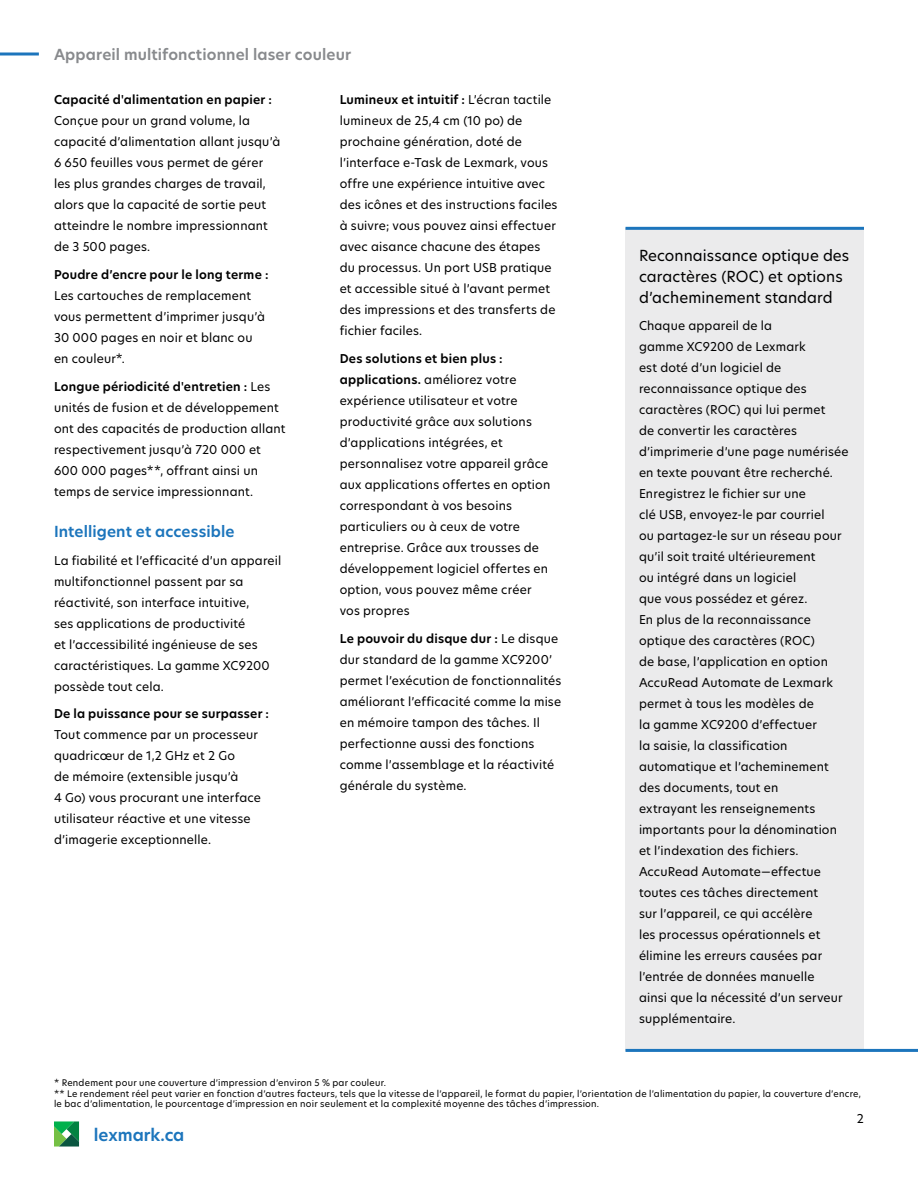
<style>
.page{position:relative;width:918px;height:1188px;background:#fff}
.page>*{position:absolute;margin:0;border:0;box-sizing:border-box;transform-origin:0 0}
.t1{font:600 16.5px "TP Hero";color:#1c75bc}
.t2{font:15px/21px "TP Hero";letter-spacing:.005em;color:#000}
.t3{font:600 15px "TP Hero";letter-spacing:.01em;color:#888a8d}
.t4{font:600 15px "TP Hero";letter-spacing:.005em;color:#1c75bc}
.t5{font:12px/21px "TP Hero";letter-spacing:.015em;color:#000}
.t6{font:600 12px "TP Hero";letter-spacing:.015em;color:#000}
.t7{font:9px/10.5px "TP Hero";letter-spacing:.025em;color:#000}
.s1{font-weight:600}
</style>
<div class="page">
<svg style="left:0;top:52px;width:39px;height:4px"></svg>
<svg style="left:54px;top:1121px;width:25px;height:26px"></svg>
<div style="left:626px;top:228px;width:238px;height:822px;background:#ebebec"></div>
<hr style="left:626px;top:1049px;width:238px;height:3px;background:#1c75bc">
<hr style="left:864px;top:1049px;width:54px;height:3px;background:#1c75bc">
<hr style="left:626px;top:227px;width:238px;height:3px;background:#1c75bc">
<p class="t3" style="left:54px;top:44px;width:299px">Appareil multifonctionnel laser couleur</p>
<p class="t6" style="left:54px;top:92px;width:220px">Capacité d'alimentation en papier :</p>
<p class="t5" style="left:54px;top:110px;width:228px">Conçue pour un grand volume, la capacité d’alimentation allant jusqu’à<br>6 650 feuilles vous permet de gérer les plus grandes charges de travail, alors que la capacité de sortie peut atteindre le nombre impressionnant de 3 500 pages.</p>
<p class="t6" style="left:54px;top:266px;width:216px">Poudre d’encre pour le long terme :</p>
<p class="t5" style="left:54px;top:285px;width:213px">Les cartouches de remplacement vous permettent d’imprimer jusqu’à<br>30 000 pages en noir et blanc ou en couleur*.</p>
<p class="t5" style="left:54px;top:376px;width:233px"><span class="s1">Longue périodicité d'entretien :</span> Les unités de fusion et de développement ont des capacités de production allant respectivement jusqu’à 720 000 et 600 000 pages**, offrant ainsi un temps de service impressionnant.</p>
<p class="t4" style="left:54px;top:521px;width:182px">Intelligent et accessible</p>
<p class="t5" style="left:54px;top:550px;width:229px">La fiabilité et l’efficacité d’un appareil multifonctionnel passent par sa réactivité, son interface intuitive,<br>ses applications de productivité<br>et l’accessibilité ingénieuse de ses caractéristiques. La gamme XC9200 possède tout cela.</p>
<p class="t6" style="left:54px;top:706px;width:217px">De la puissance pour se surpasser :</p>
<p class="t5" style="left:54px;top:724px;width:208px">Tout commence par un processeur quadricœur de 1,2 GHz et 2 Go<br>de mémoire (extensible jusqu’à<br>4 Go) vous procurant une interface utilisateur réactive et une vitesse d’imagerie exceptionnelle.</p>
<p class="t5" style="left:340px;top:89px;width:219px"><span class="s1">Lumineux et intuitif :</span> L’écran tactile lumineux de 25,4 cm (10 po) de prochaine génération, doté de l’interface e-Task de Lexmark, vous offre une expérience intuitive avec des icônes et des instructions faciles à suivre; vous pouvez ainsi effectuer avec aisance chacune des étapes du processus. Un port USB pratique et accessible situé à l’avant permet des impressions et des transferts de fichier faciles.</p>
<p class="t5" style="left:340px;top:348px;width:212px"><span class="s1">Des solutions et bien plus : applications.</span> améliorez votre expérience utilisateur et votre productivité grâce aux solutions d’applications intégrées, et personnalisez votre appareil grâce aux applications offertes en option correspondant à vos besoins particuliers ou à ceux de votre entreprise. Grâce aux trousses de développement logiciel offertes en option, vous pouvez même créer vos propres</p>
<p class="t5" style="left:340px;top:628px;width:223px"><span class="s1">Le pouvoir du disque dur :</span> Le disque dur standard de la gamme XC9200’ permet l’exécution de fonctionnalités améliorant l’efficacité comme la mise en mémoire tampon des tâches. Il perfectionne aussi des fonctions comme l’assemblage et la réactivité générale du système.</p>
<p class="t2" style="left:639px;top:244px;width:212px">Reconnaissance optique des caractères (ROC) et options d’acheminement standard</p>
<p class="t5" style="left:639px;top:315px;width:211px">Chaque appareil de la<br>gamme XC9200 de Lexmark<br>est doté d’un logiciel de reconnaissance optique des caractères (ROC) qui lui permet<br>de convertir les caractères d’imprimerie d’une page numérisée en texte pouvant être recherché.<br>Enregistrez le fichier sur une<br>clé USB, envoyez-le par courriel<br>ou partagez-le sur un réseau pour qu’il soit traité ultérieurement<br>ou intégré dans un logiciel<br>que vous possédez et gérez.<br>En plus de la reconnaissance optique des caractères (ROC)<br>de base, l’application en option<br>AccuRead Automate de Lexmark permet à tous les modèles de<br>la gamme XC9200 d’effectuer<br>la saisie, la classification automatique et l’acheminement des documents, tout en<br>extrayant les renseignements importants pour la dénomination et l’indexation des fichiers.<br>AccuRead Automate—effectue toutes ces tâches directement<br>sur l’appareil, ce qui accélère<br>les processus opérationnels et élimine les erreurs causées par l’entrée de données manuelle<br>ainsi que la nécessité d’un serveur supplémentaire.</p>
<p class="t7" style="left:54px;top:1077px;width:808px">* Rendement pour une couverture d’impression d’environ 5 % par couleur.<br>** Le rendement réel peut varier en fonction d’autres facteurs, tels que la vitesse de l’appareil, le format du papier, l’orientation de l’alimentation du papier, la couverture d’encre, le bac d’alimentation, le pourcentage d’impression en noir seulement et la complexité moyenne des tâches d’impression.</p>
<h1 class="t1" style="left:94px;top:1123px;width:92px">lexmark.ca</h1>
<p class="t5" style="left:857px;top:1108px;width:9px">2</p>
</div>
